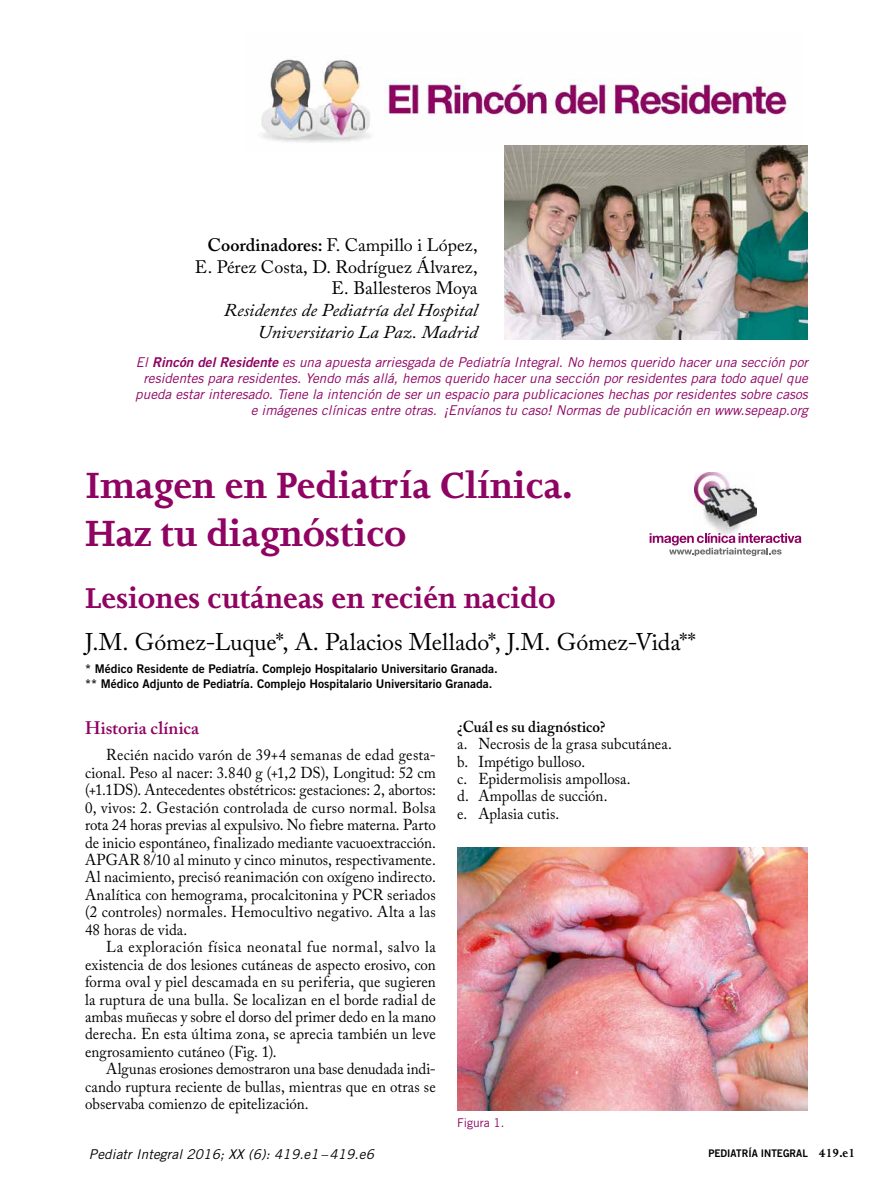
<style>
.page{position:relative;width:893px;height:1191px;background:#fff}
.page>*{position:absolute;margin:0;border:0;box-sizing:border-box;transform-origin:0 0}
.t1{font:700 42px/48px "Joanna MT Std";color:#8f0362}
.t2{font:700 33px "Joanna MT Std";color:#8f0362}
.t3{font:24px "Adobe Caslon Pro";letter-spacing:-.005em;color:#000}
.t4{font:18px/21.6px "Adobe Caslon Pro";color:#000;text-align:right}
.t5{font:italic 18px/21.6px "Adobe Caslon Pro";letter-spacing:-.005em;color:#000;text-align:right;scale:1.05 1}
.t6{font:600 18px "Adobe Caslon Pro";letter-spacing:.005em;color:#8f0362}
.t7{font:15.75px/17.4px "Adobe Caslon Pro";letter-spacing:.005em;color:#000;text-align:justify;scale:.95 1}
.t8{font:600 15.75px "Adobe Caslon Pro";letter-spacing:.01em;color:#000;scale:.95 1}
.t9{font:italic 13.5px/16.2px "Trade Gothic";color:#8f0362;text-align:right}
.t10{font:italic 13.5px "Trade Gothic";letter-spacing:.01em;color:#000}
.t11{font:12px/15px "Trade Gothic Bold Two";color:#000}
.t12{font:12px "Trade Gothic";color:#8f0362}
.t13{font:10.5px "Trade Gothic Bold Two";color:#000;scale:.95 1}
.s1{font-weight:600}
.s2{font-family:"Trade Gothic Bold Two"}
.s3{font-family:"Joanna MT Std";font-weight:700;font-size:13.5px}
</style>
<div class="page">
<img style="left:261px;top:59px;width:540px;height:92px">
<img style="left:457px;top:848px;width:351px;height:262px">
<img style="left:505px;top:146px;width:303px;height:193px">
<img style="left:695px;top:472px;width:61px;height:61px">
<svg style="left:650px;top:533px;width:151px;height:23px"></svg>
<p class="t4" style="left:195px;top:234px;width:284px"><span class="s1">Coordinadores:</span> F. Campillo i López,<br>E. Pérez Costa, D. Rodríguez Álvarez,<br>E. Ballesteros Moya</p>
<p class="t5" style="left:224px;top:299px;width:243px">Residentes de Pediatría del Hospital<br>Universitario La Paz. Madrid</p>
<p class="t9" style="left:135px;top:354px;width:674px">El <span class="s2">Rincón del Residente</span> es una apuesta arriesgada de Pediatría Integral. No hemos querido hacer una sección por residentes para residentes. Yendo más allá, hemos querido hacer una sección por residentes para todo aquel que pueda estar interesado. Tiene la intención de ser un espacio para publicaciones hechas por residentes sobre casos e imágenes clínicas entre otras. ¡Envíanos tu caso! Normas de publicación en www.sepeap.org</p>
<h1 class="t1" style="left:85px;top:461px;width:489px">Imagen en Pediatría Clínica.<br>Haz tu diagnóstico</h1>
<h2 class="t2" style="left:85px;top:580px;width:472px">Lesiones cutáneas en recién nacido</h2>
<h3 class="t3" style="left:85px;top:627px;width:612px">J.M. Gómez-Luque*, A. Palacios Mellado*, J.M. Gómez-Vida**</h3>
<p class="t11" style="left:85px;top:661px;width:414px">* Médico Residente de Pediatría. Complejo Hospitalario Universitario Granada. ** Médico Adjunto de Pediatría. Complejo Hospitalario Universitario Granada.</p>
<p class="t6" style="left:85px;top:716px;width:116px">Historia clínica</p>
<p class="t7" style="left:85px;top:746px;width:371px;text-indent:21px">Recién nacido varón de 39+4 semanas de edad gesta&shy;cional. Peso al nacer: 3.840 g (+1,2 DS), Longitud: 52 cm (+1.1DS). Antecedentes obstétricos: gestaciones: 2, abortos:<br>0, vivos: 2. Gestación controlada de curso normal. Bolsa rota 24 horas previas al expulsivo. No fiebre materna. Parto de inicio espontáneo, finalizado mediante vacuoextracción.<br>APGAR 8/10 al minuto y cinco minutos, respectivamente.<br>Al nacimiento, precisó reanimación con oxígeno indirecto.<br>Analítica con hemograma, procalcitonina y PCR seriados (2 controles) normales. Hemocultivo negativo. Alta a las 48 horas de vida.</p>
<p class="t7" style="left:85px;top:938px;width:371px;text-indent:21px">La exploración física neonatal fue normal, salvo la existencia de dos lesiones cutáneas de aspecto erosivo, con forma oval y piel descamada en su periferia, que sugieren la ruptura de una bulla. Se localizan en el borde radial de ambas muñecas y sobre el dorso del primer dedo en la mano derecha. En esta última zona, se aprecia también un leve engrosamiento cutáneo (Fig. 1).</p>
<p class="t7" style="left:85px;top:1060px;width:371px;text-indent:21px">Algunas erosiones demostraron una base denudada indi&shy;cando ruptura reciente de bullas, mientras que en otras se observaba comienzo de epitelización.</p>
<p class="t8" style="left:457px;top:717px;width:158px">¿Cuál es su diagnóstico?</p>
<p class="t7" style="left:457px;top:735px;width:227px;text-align:left">a. Necrosis de la grasa subcutánea. b. Impétigo bulloso.<br>c. Epidermolisis ampollosa.<br>d. Ampollas de succión.<br>e. Aplasia cutis.</p>
<p class="t10" style="left:89px;top:1146px;width:286px">Pediatr Integral 2016; XX (6): 419.e1–419.e6</p>
<p class="t12" style="left:457px;top:1115px;width:49px">Figura 1.</p>
<p class="t13" style="left:708px;top:1146px;width:156px">PEDIATRÍA INTEGRAL <span class="s3">419.e1</span></p>
</div>
